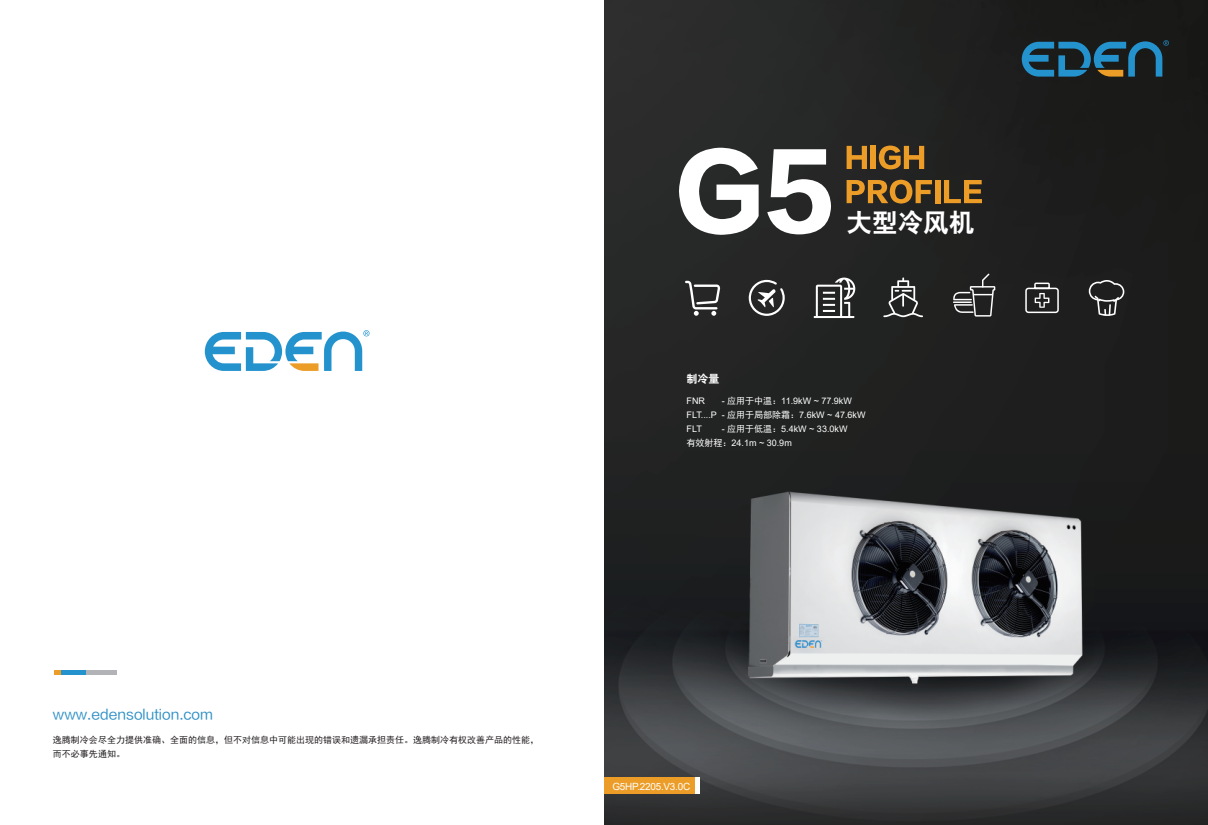
<style>
.page{position:relative;width:1208px;height:825px;background:#fff}
.page>*{position:absolute;margin:0;border:0;box-sizing:border-box;transform-origin:0 0}
.t1{font:25.6px "H Yb 2 gj";color:#fff}
.t2{font:13.5px "FZLTHJW GB1 0";color:#2c8fc5}
.t3{font:11px "H Yb 2 gj";color:#fff}
.t4{font:10px "Arial";letter-spacing:-.025em;color:#fff}
.t5{font:9px/14px "Arial";color:#fff}
.t6{font:9px/14px "Sim Hei";color:#231f20}
.s1{font-family:"Sim Hei"}
</style>
<div class="page">
<img style="left:604px;top:0;width:604px;height:825px">
<svg style="left:205px;top:330px;width:164px;height:41px"></svg>
<div style="left:85px;top:670px;width:32px;height:5px;background:#b2b3b7"></div>
<div style="left:55px;top:670px;width:19px;height:5px;background:#ec9d27"></div>
<div style="left:61px;top:670px;width:24px;height:5px;background:#2493cd"></div>
<svg style="left:1021px;top:40px;width:147px;height:37px;background:#234e61"></svg>
<div style="left:604px;top:777px;width:92px;height:17px;background:#ec9d27"></div>
<hr style="left:695px;top:777px;width:4px;height:17px;background:#fff">
<svg style="left:679px;top:148px;width:79px;height:87px"></svg>
<svg style="left:767px;top:149px;width:64px;height:85px"></svg>
<svg style="left:846px;top:146px;width:21px;height:23px"></svg>
<div style="left:870px;top:146px;width:6px;height:23px;background:#ec9d27"></div>
<svg style="left:878px;top:146px;width:46px;height:23px"></svg>
<svg style="left:846px;top:180px;width:86px;height:24px;background:#896125"></svg>
<div style="left:935px;top:180px;width:5px;height:23px;background:#ec9d27"></div>
<svg style="left:944px;top:180px;width:38px;height:23px"></svg>
<svg style="left:747px;top:279px;width:39px;height:38px"></svg>
<svg style="left:1088px;top:280px;width:36px;height:36px"></svg>
<svg style="left:1025px;top:283px;width:33px;height:30px"></svg>
<svg style="left:952px;top:274px;width:43px;height:43px;background:#474847"></svg>
<svg style="left:883px;top:277px;width:40px;height:40px;background:#4f5050"></svg>
<svg style="left:814px;top:278px;width:41px;height:40px"></svg>
<svg style="left:685px;top:281px;width:35px;height:35px"></svg>
<h1 class="t1" style="left:846px;top:210px;width:130px">大型冷风机</h1>
<p class="t3" style="left:686px;top:373px;width:34px">制冷量</p>
<p class="t5" style="left:686px;top:393px;width:20px">FNR</p>
<p class="t5" style="left:686px;top:393px;width:180px;text-indent:35px">- <span class="s1">应用于中温：</span>11.9kW ~ 77.9kW<br>FLT....P - <span class="s1">应用于局部除霜：</span>7.6kW ~ 47.6kW<br>FLT</p>
<p class="t5" style="left:686px;top:421px;width:162px;text-indent:35px">- <span class="s1">应用于低温：</span>5.4kW ~ 33.0kW<span class="s1">有效射程：</span>24.1m ~ 30.9m</p>
<h2 class="t2" style="left:53px;top:707px;width:162px">www.edensolution.com</h2>
<p class="t6" style="left:53px;top:733px;width:488px">逸腾制冷会尽全力提供准确、全面的信息，但不对信息中可能出现的错误和遗漏承担责任。逸腾制冷有权改善产品的性能，而不必事先通知。</p>
<p class="t4" style="left:612px;top:779px;width:79px">G5HP.2205.V3.0C</p>
</div>
